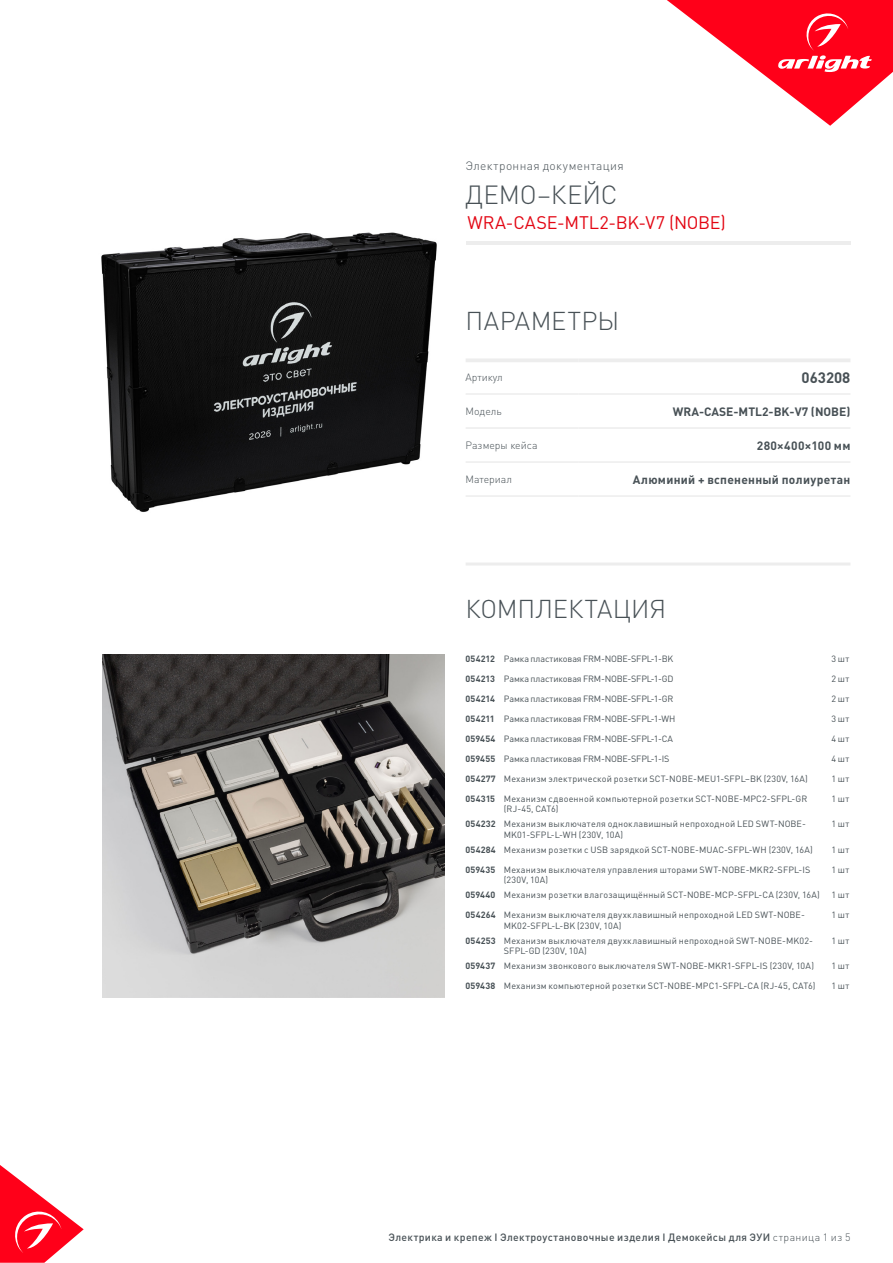
<style>
.page{position:relative;width:893px;height:1263px;background:#fff}
.page>*{position:absolute;margin:0;border:0;box-sizing:border-box;transform-origin:0 0}
.t1{font:300 25.95px "DIN Pro";letter-spacing:-.005em;color:#485156}
.t2{font:300 25.5px "DIN Pro";color:#485156}
.t3{font:18px "DIN Pro";color:#e30613}
.t4{font:700 15px "DIN Pro";color:#485156}
.t5{font:700 12px "DIN Pro";letter-spacing:.02em;color:#485156}
.t6{font:700 12px "DIN Pro";color:#485156}
.t7{font:300 12px "DIN Pro";letter-spacing:.03em;color:#485156}
.t8{font:500 10.5px "DIN Pro";letter-spacing:.03em;color:#485156}
.t9{font:300 10.5px "DIN Pro";color:#485156}
.t10{font:9px/10.8px "DIN Pro";letter-spacing:.015em;color:#485156}
.t11{font:9px "DIN Pro";letter-spacing:-.01em;color:#485156}
.s1{font-weight:700}
.s2{font-weight:300}
</style>
<div class="page">
<svg style="left:0;top:1165px;width:84px;height:98px"></svg>
<svg style="left:667px;top:0;width:226px;height:126px"></svg>
<hr style="left:466px;top:242px;width:384px;height:3px;background:#ededed">
<hr style="left:466px;top:358px;width:112px;height:4px;background:#ededed">
<hr style="left:578px;top:358px;width:272px;height:4px;background:#ededed">
<hr style="left:466px;top:393px;width:112px;height:2px;background:#ededed">
<hr style="left:578px;top:393px;width:272px;height:2px;background:#ededed">
<hr style="left:466px;top:427px;width:112px;height:2px;background:#ededed">
<hr style="left:578px;top:427px;width:272px;height:2px;background:#ededed">
<hr style="left:466px;top:461px;width:112px;height:2px;background:#ededed">
<hr style="left:578px;top:461px;width:272px;height:2px;background:#ededed">
<hr style="left:466px;top:495px;width:112px;height:2px;background:#ededed">
<hr style="left:578px;top:495px;width:272px;height:2px;background:#ededed">
<img style="left:101px;top:232px;width:336px;height:280px">
<hr style="left:466px;top:562px;width:384px;height:3px;background:#ededed">
<img style="left:102px;top:655px;width:342px;height:342px">
<div style="left:94px;top:53px;width:613px;height:21px;background:#fff"></div>
<h3 class="t7" style="left:466px;top:158px;width:160px">Электронная документация</h3>
<h1 class="t1" style="left:466px;top:177px;width:154px">ДЕМО–КЕЙС</h1>
<h3 class="t3" style="left:467px;top:211px;width:260px">WRA-CASE-MTL2-BK-V7 (NOBE)</h3>
<h2 class="t2" style="left:466px;top:303px;width:155px">ПАРАМЕТРЫ</h2>
<p class="t9" style="left:466px;top:370px;width:39px">Артикул</p>
<h3 class="t4" style="left:802px;top:367px;width:50px">063208</h3>
<p class="t9" style="left:466px;top:404px;width:38px">Модель</p>
<h3 class="t6" style="left:673px;top:403px;width:179px">WRA-CASE-MTL2-BK-V7 (NOBE)</h3>
<p class="t9" style="left:466px;top:438px;width:73px">Размеры кейса</p>
<h3 class="t5" style="left:757px;top:437px;width:95px">280×400×100 мм</h3>
<p class="t9" style="left:466px;top:472px;width:48px">Материал</p>
<h3 class="t5" style="left:633px;top:471px;width:219px">Алюминий + вспененный полиуретан</h3>
<h2 class="t2" style="left:466px;top:591px;width:202px">КОМПЛЕКТАЦИЯ</h2>
<p class="t11" style="left:466px;top:652px;width:209px"><span class="s1">054212</span> Рамка пластиковая FRM-NOBE-SFPL-1-BK</p>
<p class="t10" style="left:831px;top:653px;width:19px">3 шт</p>
<p class="t11" style="left:466px;top:672px;width:209px"><span class="s1">054213</span> Рамка пластиковая FRM-NOBE-SFPL-1-GD</p>
<p class="t10" style="left:831px;top:673px;width:19px">2 шт</p>
<p class="t11" style="left:466px;top:692px;width:209px"><span class="s1">054214</span> Рамка пластиковая FRM-NOBE-SFPL-1-GR</p>
<p class="t10" style="left:831px;top:693px;width:19px">2 шт</p>
<p class="t11" style="left:466px;top:712px;width:211px"><span class="s1">054211</span> Рамка пластиковая FRM-NOBE-SFPL-1-WH</p>
<p class="t10" style="left:831px;top:713px;width:19px">3 шт</p>
<p class="t11" style="left:466px;top:732px;width:209px"><span class="s1">059454</span> Рамка пластиковая FRM-NOBE-SFPL-1-CA</p>
<p class="t10" style="left:831px;top:732px;width:19px">4 шт</p>
<p class="t11" style="left:466px;top:752px;width:205px"><span class="s1">059455</span> Рамка пластиковая FRM-NOBE-SFPL-1-IS</p>
<p class="t10" style="left:831px;top:752px;width:19px">4 шт</p>
<p class="t10" style="left:466px;top:772px;width:344px"><span class="s1">054277</span> Механизм электрической розетки SCT-NOBE-MEU1-SFPL–BK (230V, 16A)</p>
<p class="t10" style="left:831px;top:772px;width:19px">1 шт</p>
<p class="t10" style="left:504px;top:792px;width:305px;text-indent:-38px"><span class="s1">054315</span> Механизм сдвоенной компьютерной розетки SCT-NOBE-MPC2-SFPL-GR (RJ-45, CAT6)</p>
<p class="t10" style="left:831px;top:792px;width:19px">1 шт</p>
<p class="t10" style="left:504px;top:818px;width:303px;text-indent:-38px"><span class="s1">054232</span> Механизм выключателя одноклавишный непроходной LED SWT-NOBE-<br>MK01-SFPL-L-WH (230V, 10A)</p>
<p class="t10" style="left:831px;top:818px;width:19px">1 шт</p>
<p class="t10" style="left:466px;top:843px;width:349px"><span class="s1">054284</span> Механизм розетки с USB зарядкой SCT-NOBE-MUAC-SFPL-WH (230V, 16A)</p>
<p class="t10" style="left:831px;top:843px;width:19px">1 шт</p>
<p class="t10" style="left:504px;top:863px;width:308px;text-indent:-38px"><span class="s1">059435</span> Механизм выключателя управления шторами SWT-NOBE-MKR2-SFPL-IS (230V, 10A)</p>
<p class="t10" style="left:831px;top:863px;width:19px">1 шт</p>
<p class="t10" style="left:466px;top:889px;width:356px"><span class="s1">059440</span> Механизм розетки влагозащищённый SCT-NOBE-MCP-SFPL-CA (230V, 16A)</p>
<p class="t10" style="left:831px;top:889px;width:19px">1 шт</p>
<p class="t10" style="left:504px;top:909px;width:302px;text-indent:-38px"><span class="s1">054264</span> Механизм выключателя двухклавишный непроходной LED SWT-NOBE-<br>MK02-SFPL-L-BK (230V, 10A)</p>
<p class="t10" style="left:831px;top:909px;width:19px">1 шт</p>
<p class="t10" style="left:504px;top:934px;width:310px;text-indent:-38px"><span class="s1">054253</span> Механизм выключателя двухклавишный непроходной SWT-NOBE-MK02-<br>SFPL-GD (230V, 10A)</p>
<p class="t10" style="left:831px;top:934px;width:19px">1 шт</p>
<p class="t10" style="left:466px;top:960px;width:350px"><span class="s1">059437</span> Механизм звонкового выключателя SWT-NOBE-MKR1-SFPL-IS (230V, 10A)</p>
<p class="t10" style="left:831px;top:960px;width:19px">1 шт</p>
<p class="t10" style="left:466px;top:980px;width:351px"><span class="s1">059438</span> Механизм компьютерной розетки SCT-NOBE-MPC1-SFPL-CA (RJ-45, CAT6)</p>
<p class="t10" style="left:831px;top:980px;width:19px">1 шт</p>
<p class="t8" style="left:389px;top:1230px;width:463px">Электрика и крепеж I Электроустановочные изделия I Демокейсы для ЭУИ <span class="s2">страница 1 из 5</span></p>
</div>
